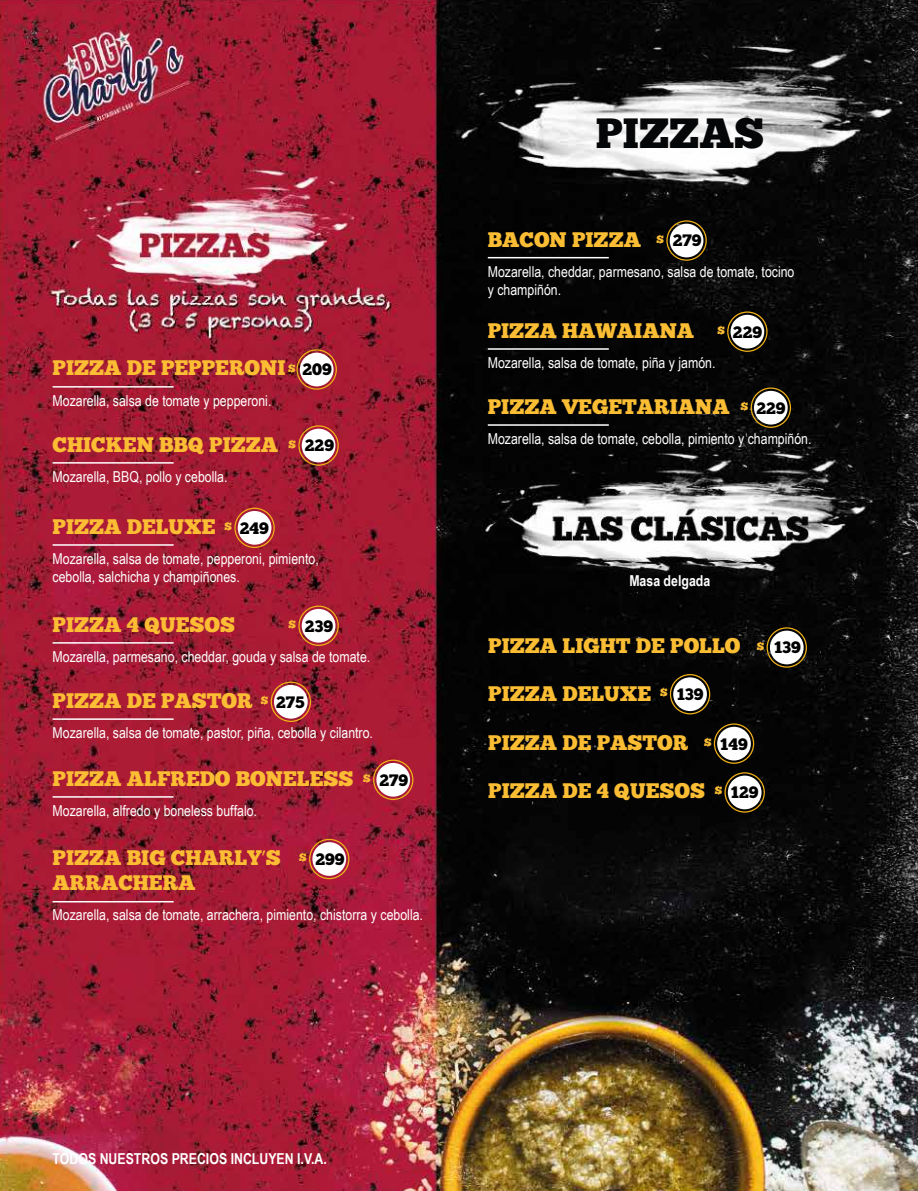
<style>
.page{position:relative;width:918px;height:1191px;background:#fff}
.page>*{position:absolute;margin:0;border:0;box-sizing:border-box;transform-origin:0 0}
.t1{font:42.3px "Chunk Five";color:#050607}
.t2{font:21px/25.3px "Chunk Five";color:#fbbd33}
.t3{font:16.5px "Chunk Five";color:#000}
.t4{font:15px/18px "Arial Narrow";color:#fff}
.t5{font:700 15px "Arial Narrow";color:#fff}
.s1{font-family:"Myriad Pro"}
</style>
<div class="page">
<img style="left:0;top:0;width:918px;height:1191px">
<hr style="left:53px;top:386px;width:121px;height:1px;background:#fff">
<hr style="left:53px;top:462px;width:121px;height:2px;background:#fff">
<svg style="left:297px;top:349px;width:40px;height:41px"></svg>
<div style="left:300px;top:353px;width:34px;height:33px;background:#fff;border-radius:50%"></div>
<hr style="left:488px;top:348px;width:121px;height:2px;background:#fff">
<svg style="left:727px;top:311px;width:41px;height:41px"></svg>
<div style="left:731px;top:315px;width:33px;height:33px;background:#fff;border-radius:50%"></div>
<hr style="left:488px;top:424px;width:121px;height:2px;background:#fff">
<svg style="left:751px;top:387px;width:40px;height:41px"></svg>
<div style="left:754px;top:391px;width:34px;height:33px;background:#fff;border-radius:50%"></div>
<svg style="left:298px;top:425px;width:41px;height:41px"></svg>
<div style="left:302px;top:429px;width:33px;height:33px;background:#fff;border-radius:50%"></div>
<hr style="left:53px;top:718px;width:121px;height:2px;background:#fff">
<svg style="left:271px;top:681px;width:40px;height:41px"></svg>
<div style="left:274px;top:685px;width:34px;height:33px;background:#fff;border-radius:50%"></div>
<hr style="left:53px;top:544px;width:121px;height:2px;background:#fff">
<svg style="left:234px;top:507px;width:41px;height:41px"></svg>
<div style="left:238px;top:511px;width:33px;height:34px;background:#fff;border-radius:50%"></div>
<hr style="left:53px;top:642px;width:121px;height:1px;background:#fff">
<hr style="left:53px;top:901px;width:121px;height:1px;background:#fff">
<hr style="left:488px;top:257px;width:121px;height:1px;background:#fff">
<hr style="left:53px;top:796px;width:121px;height:1px;background:#fff">
<svg style="left:298px;top:605px;width:41px;height:41px"></svg>
<div style="left:302px;top:609px;width:33px;height:33px;background:#fff;border-radius:50%"></div>
<svg style="left:309px;top:839px;width:40px;height:40px"></svg>
<div style="left:312px;top:842px;width:34px;height:34px;background:#fff;border-radius:50%"></div>
<svg style="left:666px;top:220px;width:41px;height:41px"></svg>
<div style="left:670px;top:224px;width:33px;height:33px;background:#fff;border-radius:50%"></div>
<svg style="left:373px;top:759px;width:40px;height:41px"></svg>
<div style="left:376px;top:763px;width:34px;height:33px;background:#fff;border-radius:50%"></div>
<svg style="left:714px;top:723px;width:40px;height:41px"></svg>
<div style="left:717px;top:727px;width:34px;height:33px;background:#fff;border-radius:50%"></div>
<svg style="left:724px;top:772px;width:41px;height:40px"></svg>
<div style="left:728px;top:775px;width:34px;height:34px;background:#fff;border-radius:50%"></div>
<svg style="left:767px;top:627px;width:40px;height:41px"></svg>
<div style="left:770px;top:630px;width:34px;height:34px;background:#fff;border-radius:50%"></div>
<svg style="left:670px;top:674px;width:40px;height:40px"></svg>
<div style="left:673px;top:677px;width:34px;height:34px;background:#fff;border-radius:50%"></div>
<h2 class="t2" style="left:53px;top:355px;width:234px">PIZZA DE PEPPERONI</h2>
<p class="t4" style="left:53px;top:391px;width:220px">Mozarella, salsa de tomate y pepperoni.</p>
<h2 class="t2" style="left:53px;top:431px;width:227px">CHICKEN BBQ PIZZA</h2>
<p class="t4" style="left:53px;top:467px;width:176px">Mozarella, BBQ, pollo y cebolla.</p>
<p class="t3" style="left:288px;top:360px;width:45px"><sup>$</sup> 209</p>
<p class="t3" style="left:289px;top:436px;width:47px"><sup>$</sup> 229</p>
<h2 class="t2" style="left:53px;top:514px;width:164px">PIZZA DELUXE</h2>
<p class="t4" style="left:53px;top:549px;width:268px">Mozarella, salsa de tomate, pepperoni, pimiento, cebolla, salchicha y champiñones.</p>
<p class="t3" style="left:225px;top:518px;width:46px"><sup>$</sup> 249</p>
<h2 class="t2" style="left:53px;top:612px;width:184px">PIZZA 4 QUESOS</h2>
<p class="t4" style="left:53px;top:647px;width:319px">Mozarella, parmesano, cheddar, gouda y salsa de tomate.</p>
<p class="t3" style="left:289px;top:616px;width:46px"><sup>$</sup> 239</p>
<h2 class="t2" style="left:53px;top:688px;width:202px">PIZZA DE PASTOR</h2>
<p class="t4" style="left:53px;top:723px;width:322px">Mozarella, salsa de tomate, pastor, piña, cebolla y cilantro.</p>
<p class="t3" style="left:261px;top:692px;width:45px"><sup>$</sup> 275</p>
<h2 class="t2" style="left:53px;top:766px;width:302px">PIZZA ALFREDO BONELESS</h2>
<p class="t4" style="left:53px;top:801px;width:206px">Mozarella, alfredo y boneless buffalo.</p>
<p class="t3" style="left:363px;top:770px;width:47px"><sup>$</sup> 279</p>
<h2 class="t2" style="left:53px;top:845px;width:230px">PIZZA BIG CHARLY<span class="s1">’</span>S<br>ARRACHERA</h2>
<p class="t4" style="left:53px;top:905px;width:372px">Mozarella, salsa de tomate, arrachera, pimiento, chistorra y cebolla.</p>
<p class="t3" style="left:299px;top:849px;width:47px"><sup>$</sup> 299</p>
<h1 class="t1" style="left:596px;top:108px;width:170px">PIZZAS</h1>
<h2 class="t2" style="left:488px;top:226px;width:155px">BACON PIZZA</h2>
<p class="t4" style="left:488px;top:262px;width:308px">Mozarella, cheddar, parmesano, salsa de tomate, tocino y champiñón.</p>
<p class="t3" style="left:657px;top:231px;width:47px"><sup>$</sup> 279</p>
<h2 class="t2" style="left:488px;top:318px;width:208px">PIZZA HAWAIANA</h2>
<p class="t4" style="left:488px;top:353px;width:229px">Mozarella, salsa de tomate, piña y jamón.</p>
<p class="t3" style="left:717px;top:322px;width:46px"><sup>$</sup> 229</p>
<h2 class="t2" style="left:488px;top:394px;width:243px">PIZZA VEGETARIANA</h2>
<p class="t4" style="left:488px;top:429px;width:325px">Mozarella, salsa de tomate, cebolla, pimiento y champiñón.</p>
<p class="t3" style="left:741px;top:398px;width:46px"><sup>$</sup> 229</p>
<p class="t5" style="left:629px;top:569px;width:82px">Masa delgada</p>
<h2 class="t2" style="left:488px;top:633px;width:254px">PIZZA LIGHT DE POLLO</h2>
<h2 class="t2" style="left:488px;top:680px;width:164px">PIZZA DELUXE</h2>
<p class="t3" style="left:660px;top:684px;width:45px"><sup>$</sup> 139</p>
<p class="t3" style="left:757px;top:638px;width:46px"><sup>$</sup> 139</p>
<h2 class="t2" style="left:488px;top:729px;width:202px">PIZZA DE PASTOR</h2>
<h2 class="t2" style="left:488px;top:778px;width:218px">PIZZA DE 4 QUESOS</h2>
<p class="t3" style="left:704px;top:734px;width:45px"><sup>$</sup> 149</p>
<p class="t3" style="left:715px;top:783px;width:45px"><sup>$</sup> 129</p>
<p class="t5" style="left:53px;top:1147px;width:276px">TODOS NUESTROS PRECIOS INCLUYEN I.V.A.</p>
</div>
